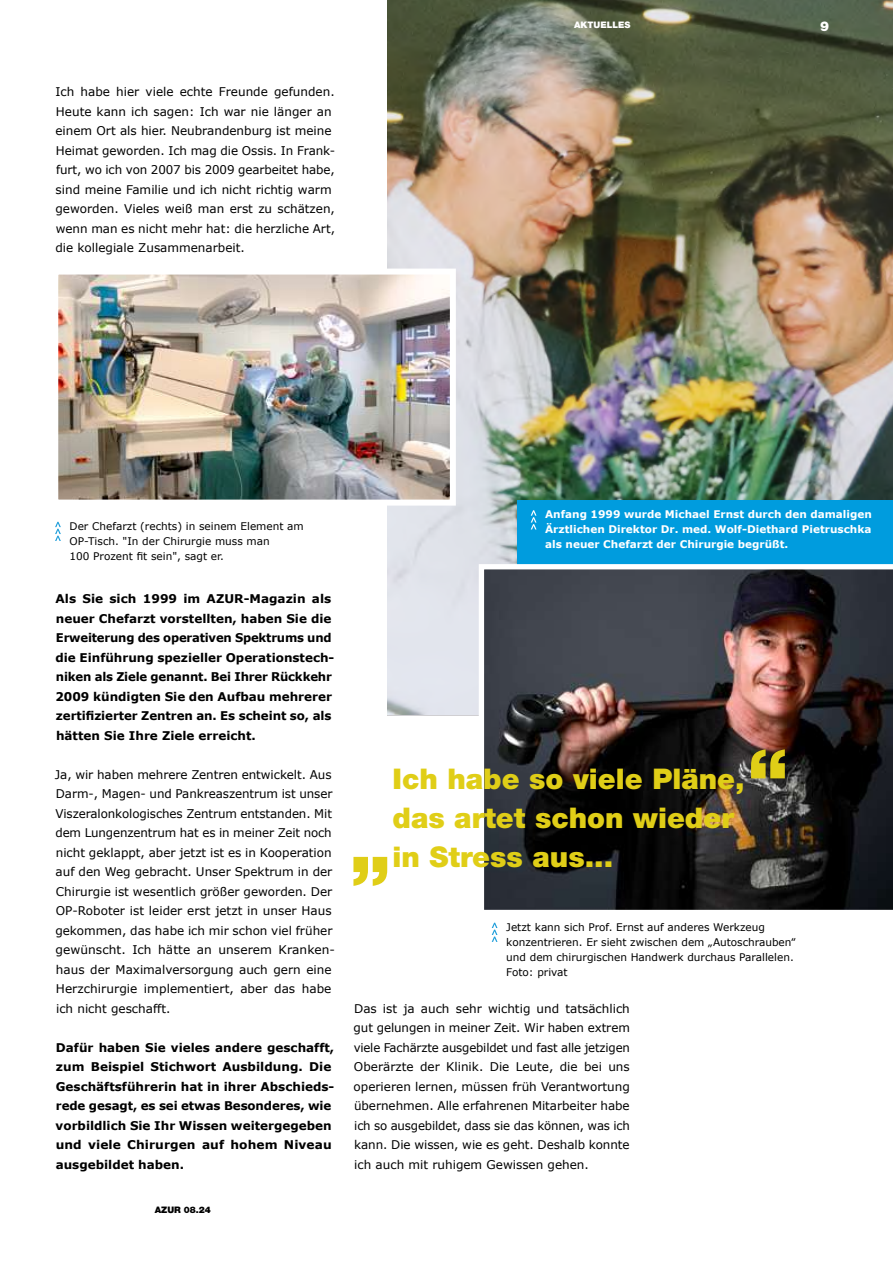
<style>
.page{position:relative;width:893px;height:1263px;background:#fff}
.page>*{position:absolute;margin:0;border:0;box-sizing:border-box;transform-origin:0 0}
.t1{font:900 28.5px/39px "Helvetica Neue LT Std";color:#e0ce17}
.t2{font:900 13.5px "Helvetica Neue LT Std";color:#fff}
.t3{font:12px/19.5px "Verdana";color:#000}
.t4{font:700 12px/19.5px "Verdana";color:#000}
.t5{font:10.5px/15px "Verdana";color:#000}
.t6{font:700 10.5px/15px "Verdana";color:#fff;text-align:justify}
.t7{font:900 9px "Helvetica Neue LT Std";color:#000}
.t8{font:900 9px "Helvetica Neue LT Std";color:#fff}
</style>
<div class="page">
<img style="left:387px;top:0;width:506px;height:715px">
<img style="left:59px;top:276px;width:390px;height:223px">
<div style="left:52px;top:269px;width:404px;height:237px;border:6px solid #fff"></div>
<div style="left:518px;top:500px;width:375px;height:80px;background:#009cde"></div>
<img style="left:479px;top:564px;width:414px;height:346px">
<svg style="left:55px;top:522px;width:6px;height:19px"></svg>
<svg style="left:492px;top:923px;width:5px;height:19px"></svg>
<svg style="left:531px;top:510px;width:5px;height:19px"></svg>
<svg style="left:353px;top:857px;width:34px;height:29px"></svg>
<svg style="left:751px;top:749px;width:34px;height:29px"></svg>
<p class="t3" style="left:55px;top:82px;width:281px">Ich habe hier viele echte Freunde gefunden.<br>Heute kann ich sagen: Ich war nie länger an einem Ort als hier. Neubrandenburg ist meine Heimat geworden. Ich mag die Ossis. In Frank&shy;furt, wo ich von 2007 bis 2009 gearbeitet habe, sind meine Familie und ich nicht richtig warm geworden. Vieles weiß man erst zu schätzen, wenn man es nicht mehr hat: die herzliche Art, die kollegiale Zusammenarbeit.</p>
<p class="t8" style="left:574px;top:19px;width:58px">AKTUELLES</p>
<p class="t2" style="left:820px;top:18px;width:11px">9</p>
<p class="t5" style="left:70px;top:519px;width:236px">Der Chefarzt (rechts) in seinem Element am<br>OP-Tisch. "In der Chirurgie muss man<br>100 Prozent fit sein", sagt er.</p>
<p class="t4" style="left:55px;top:589px;width:280px">Als Sie sich 1999 im AZUR-Magazin als neuer Chefarzt vorstellten, haben Sie die Erweiterung des operativen Spektrums und die Einführung spezieller Operationstech&shy;niken als Ziele genannt. Bei Ihrer Rückkehr 2009 kündigten Sie den Aufbau mehrerer zertifizierter Zentren an. Es scheint so, als hätten Sie Ihre Ziele erreicht.</p>
<p class="t3" style="left:55px;top:765px;width:282px">Ja, wir haben mehrere Zentren entwickelt. Aus Darm-, Magen- und Pankreaszentrum ist unser Viszeralonkologisches Zentrum entstanden. Mit dem Lungenzentrum hat es in meiner Zeit noch nicht geklappt, aber jetzt ist es in Kooperation auf den Weg gebracht. Unser Spektrum in der Chirurgie ist wesentlich größer geworden. Der OP-Roboter ist leider erst jetzt in unser Haus gekommen, das habe ich mir schon viel früher gewünscht. Ich hätte an unserem Kranken&shy;haus der Maximalversorgung auch gern eine Herzchirurgie implementiert, aber das habe ich nicht geschafft.</p>
<p class="t4" style="left:56px;top:1038px;width:280px">Dafür haben Sie vieles andere geschafft, zum Beispiel Stichwort Ausbildung. Die Geschäftsführerin hat in ihrer Abschieds&shy;rede gesagt, es sei etwas Besonderes, wie vorbildlich Sie Ihr Wissen weitergegeben und viele Chirurgen auf hohem Niveau ausgebildet haben.</p>
<p class="t7" style="left:155px;top:1204px;width:58px">AZUR 08.24</p>
<p class="t6" style="left:545px;top:507px;width:328px">Anfang 1999 wurde Michael Ernst durch den damaligen Ärztlichen Direktor Dr. med. Wolf-Diethard Pietruschka als neuer Chefarzt der Chirurgie begrüßt.</p>
<h1 class="t1" style="left:393px;top:759px;width:354px">Ich habe so viele Pläne, das artet schon wieder in Stress aus...</h1>
<p class="t5" style="left:506px;top:920px;width:292px">Jetzt kann sich Prof. Ernst auf anderes Werkzeug konzentrieren. Er sieht zwischen dem „Autoschrauben‟ und dem chirurgischen Handwerk durchaus Parallelen.<br>Foto: privat</p>
<p class="t3" style="left:354px;top:999px;width:278px;text-align:justify">Das ist ja auch sehr wichtig und tatsächlich gut gelungen in meiner Zeit. Wir haben extrem viele Fachärzte ausgebildet und fast alle jetzigen Oberärzte der Klinik. Die Leute, die bei uns operieren lernen, müssen früh Verantwortung übernehmen. Alle erfahrenen Mitarbeiter habe ich so ausgebildet, dass sie das können, was ich kann. Die wissen, wie es geht. Deshalb konnte ich auch mit ruhigem Gewissen gehen.</p>
</div>
